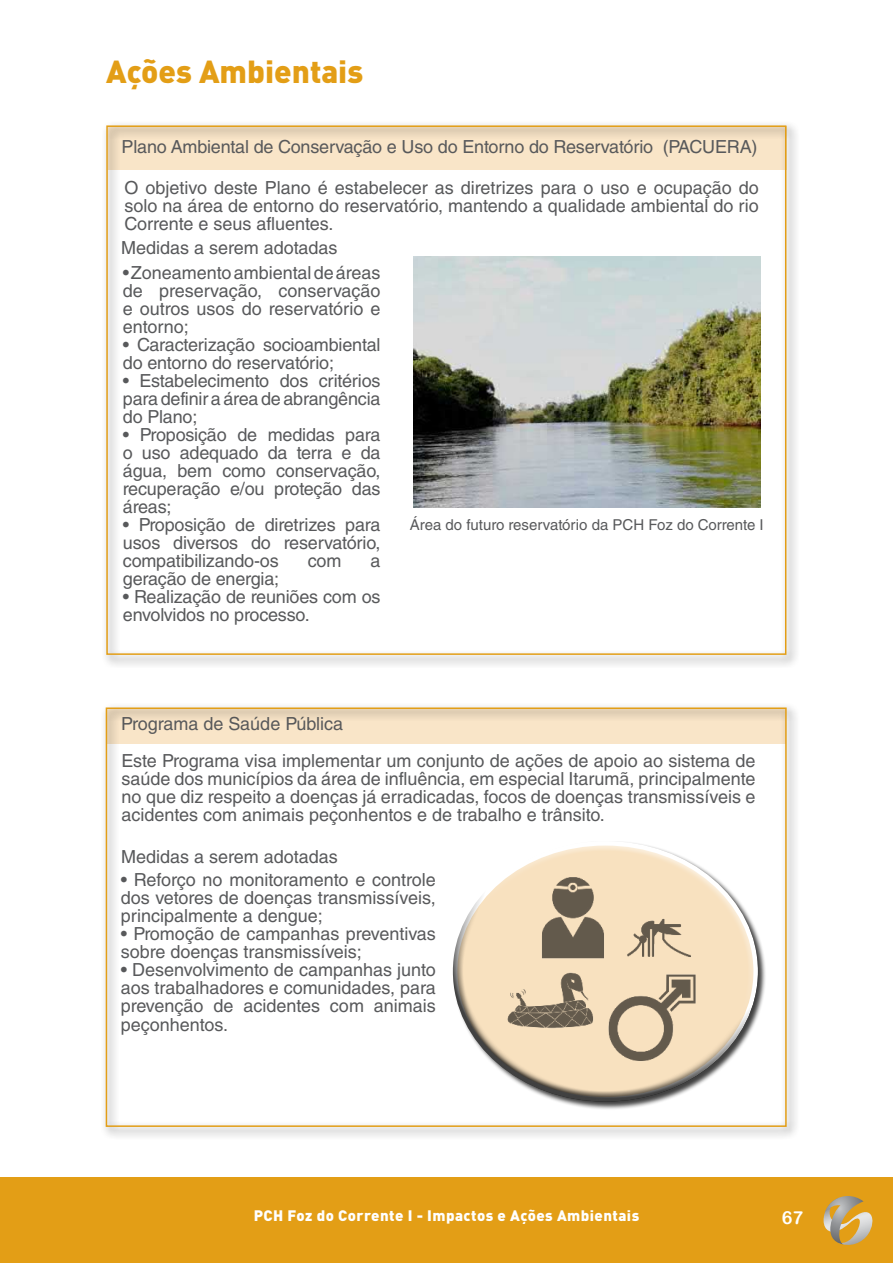
<style>
.page{position:relative;width:893px;height:1263px;background:#fff}
.page>*{position:absolute;margin:0;border:0;box-sizing:border-box;transform-origin:0 0}
.t1{font:900 31.5px "DIN Pro";color:#e39e16}
.t2{font:18px/18px "Helvetica LT Std";letter-spacing:-.01em;color:#58595b;text-align:justify}
.t3{font:18px "Arial Rounded MT Bold";color:#fff}
.t4{font:15px "Helvetica LT Std";color:#58595b}
.t5{font:900 15px "DIN Pro";letter-spacing:.03em;color:#fff}
</style>
<div class="page">
<div style="left:0;top:1178px;width:893px;height:85px;background:#e39e16"></div>
<svg style="left:823px;top:1196px;width:50px;height:49px"></svg>
<div style="left:101px;top:703px;width:699px;height:437px;background:#000;opacity:.75"></div>
<div style="left:106px;top:707px;width:681px;height:420px;border:2px solid #e39e16"></div>
<div style="left:101px;top:121px;width:699px;height:547px;background:#000;opacity:.75"></div>
<div style="left:106px;top:125px;width:680px;height:530px;border:2px solid #e39e16"></div>
<h1 class="t1" style="left:106px;top:50px;width:258px">Ações Ambientais</h1>
<p class="t2" style="left:122px;top:138px;width:637px">Plano Ambiental de Conservação e Uso do Entorno do Reservatório (PACUERA)</p>
<p class="t2" style="left:124px;top:179px;width:636px">O objetivo deste Plano é estabelecer as diretrizes para o uso e ocupação do solo na área de entorno do reservatório, mantendo a qualidade ambiental do rio Corrente e seus afluentes.</p>
<p class="t2" style="left:123px;top:263px;width:259px">• Zoneamento ambiental de áreas de preservação, conservação e outros usos do reservatório e entorno;</p>
<p class="t2" style="left:123px;top:335px;width:259px">• Caracterização socioambiental do entorno do reservatório;</p>
<p class="t2" style="left:123px;top:371px;width:259px">• Estabelecimento dos critérios para definir a área de abrangência do Plano;</p>
<p class="t2" style="left:123px;top:425px;width:259px">• Proposição de medidas para o uso adequado da terra e da água, bem como conservação, recuperação e/ou proteção das áreas;</p>
<p class="t2" style="left:123px;top:515px;width:259px">• Proposição de diretrizes para usos diversos do reservatório, compatibilizando-os</p>
<p class="t2" style="left:121px;top:239px;width:218px">Medidas a serem adotadas</p>
<p class="t4" style="left:410px;top:516px;width:355px">Área do futuro reservatório da PCH Foz do Corrente I</p>
<p class="t2" style="left:308px;top:551px;width:35px">com</p>
<p class="t2" style="left:371px;top:551px;width:12px">a</p>
<p class="t2" style="left:123px;top:569px;width:158px">geração de energia;</p>
<p class="t2" style="left:123px;top:587px;width:259px">• Realização de reuniões com os envolvidos no processo.</p>
<p class="t2" style="left:121px;top:715px;width:224px">Programa de Saúde Pública</p>
<p class="t2" style="left:122px;top:752px;width:635px">Este Programa visa implementar um conjunto de ações de apoio ao sistema de saúde dos municípios da área de influência, em especial Itarumã, principalmente no que diz respeito a doenças já erradicadas, focos de doenças transmissíveis e acidentes com animais peçonhentos e de trabalho e trânsito.</p>
<p class="t2" style="left:121px;top:848px;width:218px">Medidas a serem adotadas</p>
<p class="t2" style="left:121px;top:871px;width:317px">• Reforço no monitoramento e controle dos vetores de doenças transmissíveis, principalmente a dengue;</p>
<p class="t2" style="left:121px;top:925px;width:317px">• Promoção de campanhas preventivas sobre doenças transmissíveis;</p>
<p class="t2" style="left:121px;top:961px;width:317px">• Desenvolvimento de campanhas junto aos trabalhadores e comunidades, para prevenção de acidentes com animais peçonhentos.</p>
<p class="t5" style="left:254px;top:1206px;width:387px">PCH Foz do Corrente I - Impactos e Ações Ambientais</p>
<p class="t3" style="left:782px;top:1207px;width:23px">67</p>
</div>
